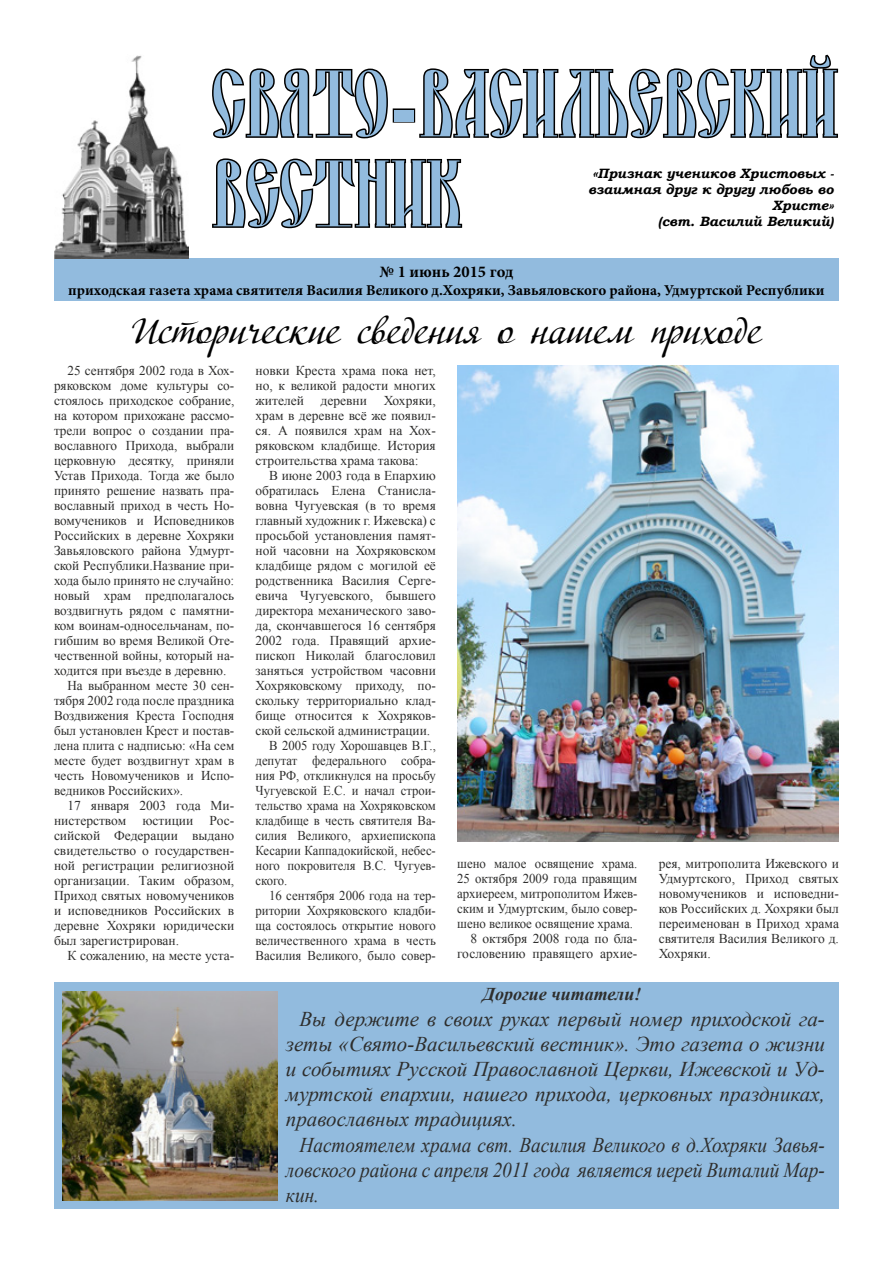
<style>
.page{position:relative;width:893px;height:1263px;background:#fff}
.page>*{position:absolute;margin:0;border:0;box-sizing:border-box;transform-origin:0 0}
.t1{font:90px/90px "DS Yermak D";color:#92bbde;scale:.65 1}
.t2{font:36px "Adventure";color:#000}
.t3{font:italic 21px/25.2px "Times New Roman";color:#2e2e2d;text-align:justify}
.t4{font:italic 21px/25.2px "Times New Roman";color:#2e2e2d;text-align:justify;scale:.92 1}
.t5{font:italic 700 18px "Times New Roman";color:#2e2e2d}
.t6{font:700 16.5px "Minion Pro";color:#000}
.t7{font:700 15px "Minion Pro";color:#000}
.t8{font:13.5px/15px "Times New Roman";color:#2e2e2d;text-align:justify}
.t9{font:13.5px "Times New Roman";color:#2e2e2d;scale:.95 1}
.t10{font:13.5px "Times New Roman";color:#2e2e2d;scale:.94 1}
.t11{font:italic 700 13.5px/16.2px "Bookman Old Style";color:#000;text-align:right}
.s1{font-family:"Engravers"}
</style>
<div class="page">
<div style="left:54px;top:258px;width:785px;height:43px;background:#92bbde"></div>
<div style="left:54px;top:982px;width:785px;height:227px;background:#92bbde"></div>
<img style="left:63px;top:991px;width:214px;height:209px">
<img style="left:457px;top:366px;width:382px;height:476px">
<img style="left:54px;top:55px;width:134px;height:203px">
<svg style="left:212px;top:68px;width:176px;height:71px"></svg>
<div style="left:393px;top:108px;width:22px;height:15px;border:3px solid #000"></div>
<svg style="left:419px;top:54px;width:420px;height:85px"></svg>
<svg style="left:212px;top:158px;width:251px;height:71px"></svg>
<h1 class="t1" style="left:212px;top:56px;width:965px">Свято<span class="s1">-</span>Васильевский вестник</h1>
<p class="t11" style="left:588px;top:165px;width:247px">«Признак учеников Христовых - взаимная друг к другу любовь во<br>Христе»<br>(свт. Василий Великий)</p>
<p class="t6" style="left:379px;top:260px;width:136px">№ 1 июнь 2015 год</p>
<p class="t7" style="left:68px;top:279px;width:758px">приходская газета храма святителя Василия Великого д.Хохряки, Завьяловского района, Удмуртской Республики</p>
<h2 class="t2" style="left:132px;top:309px;width:631px">Исторические сведения о нашем приходе</h2>
<p class="t8" style="left:68px;top:363px;width:168px">25 сентября 2002 года в Хох-</p>
<p class="t8" style="left:54px;top:378px;width:182px">ряковском доме культуры со-</p>
<p class="t8" style="left:54px;top:393px;width:182px">стоялось приходское собрание,</p>
<p class="t8" style="left:54px;top:408px;width:182px">на котором прихожане рассмо-</p>
<p class="t8" style="left:54px;top:423px;width:182px">трели вопрос о создании пра-</p>
<p class="t8" style="left:54px;top:438px;width:182px">вославного Прихода, выбрали</p>
<p class="t8" style="left:54px;top:453px;width:182px">церковную десятку, приняли</p>
<p class="t8" style="left:54px;top:468px;width:182px">Устав Прихода. Тогда же было</p>
<p class="t8" style="left:54px;top:483px;width:182px">принято решение назвать пра-</p>
<p class="t8" style="left:54px;top:498px;width:182px">вославный приход в честь Но-</p>
<p class="t8" style="left:54px;top:513px;width:182px">вомучеников и Исповедников</p>
<p class="t8" style="left:54px;top:528px;width:182px">Российских в деревне Хохряки</p>
<p class="t8" style="left:54px;top:543px;width:182px">Завьяловского района Удмурт-</p>
<p class="t8" style="left:54px;top:558px;width:182px">ской Республики.Название при-</p>
<p class="t8" style="left:54px;top:573px;width:182px">хода было принято не случайно:</p>
<p class="t8" style="left:54px;top:588px;width:182px">новый храм предполагалось</p>
<p class="t8" style="left:54px;top:603px;width:182px">воздвигнуть рядом с памятни-</p>
<p class="t8" style="left:54px;top:618px;width:182px">ком воинам-односельчанам, по-</p>
<p class="t8" style="left:54px;top:633px;width:182px">гибшим во время Великой Оте-</p>
<p class="t8" style="left:54px;top:648px;width:182px">чественной войны, который на-</p>
<p class="t8" style="left:54px;top:663px;width:174px">ходится при въезде в деревню.</p>
<p class="t8" style="left:68px;top:678px;width:168px">На выбранном месте 30 сен-</p>
<p class="t8" style="left:54px;top:693px;width:182px">тября 2002 года после праздника</p>
<p class="t8" style="left:54px;top:708px;width:182px">Воздвижения Креста Господня</p>
<p class="t8" style="left:54px;top:723px;width:182px">был установлен Крест и постав-</p>
<p class="t8" style="left:54px;top:738px;width:182px">лена плита с надписью: «На сем</p>
<p class="t8" style="left:54px;top:753px;width:182px">месте будет воздвигнут храм в</p>
<p class="t8" style="left:54px;top:768px;width:182px">честь Новомучеников и Испо-</p>
<p class="t8" style="left:54px;top:783px;width:131px">ведников Российских».</p>
<p class="t8" style="left:68px;top:798px;width:168px">17 января 2003 года Ми-</p>
<p class="t8" style="left:54px;top:813px;width:182px">нистерством юстиции Рос-</p>
<p class="t8" style="left:54px;top:828px;width:182px">сийской Федерации выдано</p>
<p class="t8" style="left:54px;top:843px;width:182px">свидетельство о государствен-</p>
<p class="t8" style="left:54px;top:858px;width:182px">ной регистрации религиозной</p>
<p class="t8" style="left:54px;top:873px;width:182px">организации. Таким образом,</p>
<p class="t8" style="left:54px;top:888px;width:182px">Приход святых новомучеников</p>
<p class="t8" style="left:54px;top:903px;width:182px">и исповедников Российских в</p>
<p class="t8" style="left:54px;top:918px;width:182px">деревне Хохряки юридически</p>
<p class="t8" style="left:54px;top:933px;width:127px">был зарегистрирован.</p>
<p class="t8" style="left:68px;top:948px;width:168px">К сожалению, на месте уста-</p>
<p class="t8" style="left:256px;top:363px;width:182px">новки Креста храма пока нет, но, к великой радости многих жителей деревни Хохряки, храм в деревне всё же появил&shy;ся. А появился храм на Хох&shy;ряковском кладбище. История строительства храма такова:</p>
<p class="t8" style="left:269px;top:468px;width:168px">В июне 2003 года в Епархию</p>
<p class="t8" style="left:256px;top:483px;width:182px">обратилась Елена Станисла-</p>
<p class="t8" style="left:256px;top:498px;width:182px">вовна Чугуевская (в то время</p>
<p class="t8" style="left:256px;top:513px;width:182px">главный художник г. Ижевска) с</p>
<p class="t8" style="left:256px;top:528px;width:182px">просьбой установления памят-</p>
<p class="t8" style="left:256px;top:543px;width:182px">ной часовни на Хохряковском</p>
<p class="t8" style="left:256px;top:558px;width:182px">кладбище рядом с могилой её</p>
<p class="t8" style="left:256px;top:573px;width:182px">родственника Василия Серге-</p>
<p class="t8" style="left:256px;top:588px;width:182px">евича Чугуевского, бывшего</p>
<p class="t8" style="left:256px;top:603px;width:182px">директора механического заво-</p>
<p class="t8" style="left:256px;top:618px;width:182px">да, скончавшегося 16 сентября</p>
<p class="t8" style="left:256px;top:633px;width:182px">2002 года. Правящий архие-</p>
<p class="t8" style="left:256px;top:648px;width:182px">пископ Николай благословил</p>
<p class="t8" style="left:256px;top:663px;width:182px">заняться устройством часовни</p>
<p class="t8" style="left:256px;top:678px;width:182px">Хохряковскому приходу, по-</p>
<p class="t8" style="left:256px;top:693px;width:182px">скольку территориально клад-</p>
<p class="t8" style="left:256px;top:708px;width:182px">бище относится к Хохряков-</p>
<p class="t8" style="left:256px;top:723px;width:176px">ской сельской администрации.</p>
<p class="t10" style="left:269px;top:736px;width:179px">В 2005 году Хорошавцев В.Г.,</p>
<p class="t10" style="left:256px;top:751px;width:193px">депутат федерального собра-</p>
<p class="t10" style="left:256px;top:766px;width:193px">ния РФ, откликнулся на просьбу</p>
<p class="t10" style="left:256px;top:781px;width:193px">Чугуевской Е.С. и начал строи-</p>
<p class="t10" style="left:256px;top:796px;width:193px">тельство храма на Хохряковском</p>
<p class="t10" style="left:256px;top:811px;width:193px">кладбище в честь святителя Ва-</p>
<p class="t10" style="left:256px;top:826px;width:193px">силия Великого, архиепископа</p>
<p class="t10" style="left:256px;top:841px;width:193px">Кесарии Каппадокийской, небес-</p>
<p class="t10" style="left:256px;top:856px;width:193px">ного покровителя В.С. Чугуев-</p>
<p class="t10" style="left:256px;top:871px;width:35px">ского.</p>
<p class="t9" style="left:269px;top:886px;width:177px">16 сентября 2006 года на тер-</p>
<p class="t9" style="left:256px;top:901px;width:191px">ритории Хохряковского кладби-</p>
<p class="t9" style="left:256px;top:916px;width:191px">ща состоялось открытие нового</p>
<p class="t9" style="left:256px;top:931px;width:191px">величественного храма в честь</p>
<p class="t9" style="left:256px;top:946px;width:191px">Василия Великого, было совер-</p>
<p class="t8" style="left:659px;top:856px;width:182px">рея, митрополита Ижевского и Удмуртского, Приход святых новомучеников и исповедни&shy;ков Российских д. Хохряки был переименован в Приход храма святителя Василия Великого д.<br>Хохряки.</p>
<p class="t9" style="left:457px;top:855px;width:191px">шено малое освящение храма.</p>
<p class="t9" style="left:457px;top:870px;width:191px">25 октября 2009 года правящим</p>
<p class="t9" style="left:457px;top:885px;width:191px">архиереем, митрополитом Ижев-</p>
<p class="t9" style="left:457px;top:900px;width:191px">ским и Удмуртским, было совер-</p>
<p class="t9" style="left:457px;top:915px;width:187px">шено великое освящение храма.</p>
<p class="t8" style="left:471px;top:931px;width:168px">8 октября 2008 года по бла-</p>
<p class="t8" style="left:457px;top:946px;width:182px">гословению правящего архие-</p>
<h3 class="t5" style="left:483px;top:982px;width:160px">Дорогие читатели!</h3>
<p class="t3" style="left:286px;top:1005px;width:540px;text-indent:14px">Вы держите в своих руках первый номер приходской га&shy;зеты «Свято-Васильевский вестник». Это газета о жизни и событиях Русской Православной Церкви, Ижевской и Уд&shy;муртской епархии, нашего прихода, церковных праздниках, православных традициях.</p>
<h3 class="t4" style="left:286px;top:1131px;width:587px;text-indent:14px">Настоятелем храма свт. Василия Великого в д.Хохряки Завья&shy;ловского района с апреля 2011 года является иерей Виталий Мар&shy;кин.</h3>
</div>
